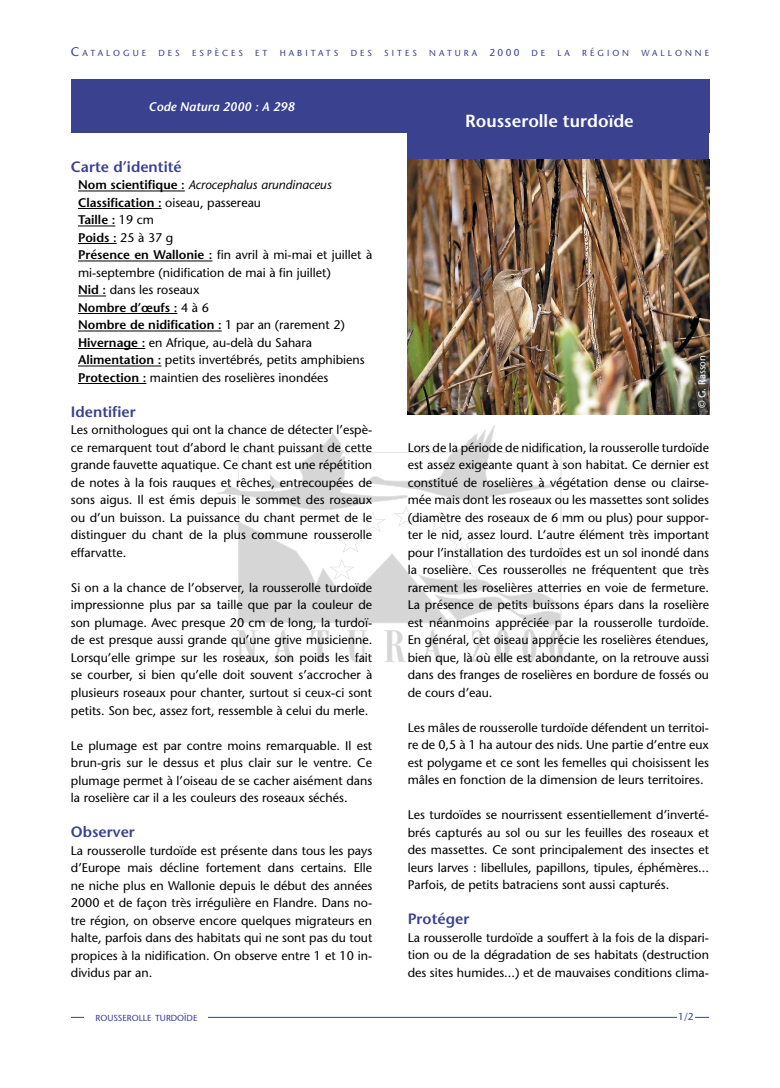
<style>
.page{position:relative;width:780px;height:1088px;background:#fff}
.page>*{position:absolute;margin:0;border:0;box-sizing:border-box;transform-origin:0 0}
.t1{font:600 17.5px "Stone Sans";color:#fff}
.t2{font:600 15px "Stone Sans";color:#3a418f}
.t3{font:12.5px/17.5px "Stone Sans";color:#000;text-align:justify}
.t4{font:italic 600 12.5px "Stone Sans";color:#fff}
.t5{font:10px "Stone Sans";color:#fff}
.t6{font:10px "Stone Sans";color:#3a418f}
.t7{font:8.75px "Stone Sans";letter-spacing:.345em;color:#3a418f}
.t8{font:8.75px "Stone Sans";color:#3a418f}
.s1{font-size:12.5px}
.s2{font-size:10px}
.s3{font-weight:600}
.s4{font-style:italic}
</style>
<div class="page">
<div style="left:71px;top:80px;width:638px;height:53px;background:#3a418f"></div>
<hr style="left:71px;top:1017px;width:638px;height:1px;background:#3a418f">
<div style="left:677px;top:1012px;width:18px;height:10px;background:#fff"></div>
<div style="left:407px;top:124px;width:302px;height:39px;background:#3a418f"></div>
<svg style="left:217px;top:425px;width:346px;height:238px"></svg>
<hr style="left:78px;top:191px;width:107px;height:1px;background:#000">
<hr style="left:78px;top:208px;width:84px;height:1px;background:#000">
<hr style="left:78px;top:226px;width:37px;height:1px;background:#000">
<hr style="left:78px;top:243px;width:39px;height:1px;background:#000">
<hr style="left:78px;top:261px;width:134px;height:1px;background:#000">
<svg style="left:78px;top:296px;width:28px;height:1px"></svg>
<hr style="left:78px;top:313px;width:99px;height:1px;background:#000">
<hr style="left:78px;top:331px;width:144px;height:1px;background:#000">
<hr style="left:78px;top:348px;width:67px;height:1px;background:#000">
<hr style="left:78px;top:366px;width:83px;height:1px;background:#000">
<hr style="left:78px;top:383px;width:68px;height:1px;background:#000">
<img style="left:407px;top:160px;width:302px;height:255px">
<div style="left:85px;top:1011px;width:123px;height:33px;background:#fff"></div>
<p class="t7" style="left:71px;top:48px;width:77px"><span class="s1">C</span>ATALOGUE</p>
<p class="t7" style="left:158px;top:48px;width:23px">DES</p>
<p class="t7" style="left:192px;top:48px;width:52px">ESPÈCES</p>
<p class="t7" style="left:255px;top:48px;width:14px">E T</p>
<p class="t7" style="left:280px;top:48px;width:60px">HABITATS</p>
<p class="t7" style="left:350px;top:48px;width:23px">DES</p>
<p class="t7" style="left:384px;top:48px;width:34px">SITES</p>
<p class="t7" style="left:429px;top:48px;width:117px">NATURA <span class="s2">2000</span> DE</p>
<p class="t7" style="left:557px;top:48px;width:14px">L A</p>
<p class="t7" style="left:582px;top:48px;width:48px">RÉGION</p>
<p class="t7" style="left:641px;top:48px;width:69px">WALLONNE</p>
<p class="t4" style="left:149px;top:99px;width:147px">Code Natura 2000 : A 298</p>
<p class="t2" style="left:71px;top:157px;width:112px">Carte d’identité</p>
<p class="t3" style="left:78px;top:176px;width:296px;text-align:left"><span class="s3">Nom scientifique :</span> <span class="s4">Acrocephalus arundinaceus </span><span class="s3">Classification :</span> oiseau, passereau<br><span class="s3">Taille :</span> 19 cm<br><span class="s3">Poids :</span> 25 à 37 g<br><span class="s3">Présence en Wallonie :</span> fin avril à mi-mai et juillet à mi-septembre (nidification de mai à fin juillet)<br><span class="s3">Nid :</span> dans les roseaux<br><span class="s3">Nombre d’œufs :</span> 4 à 6<br><span class="s3">Nombre de nidification :</span> 1 par an (rarement 2)<br><span class="s3">Hivernage :</span> en Afrique, au-delà du Sahara <span class="s3">Alimentation :</span> petits invertébrés, petits amphibiens <span class="s3">Protection :</span> maintien des roselières inondées</p>
<p class="t2" style="left:71px;top:402px;width:66px">Identifier</p>
<p class="t3" style="left:71px;top:421px;width:303px">Les ornithologues qui ont la chance de détecter l’espè&shy;ce remarquent tout d’abord le chant puissant de cette grande fauvette aquatique. Ce chant est une répétition de notes à la fois rauques et rêches, entrecoupées de sons aigus. Il est émis depuis le sommet des roseaux ou d’un buisson. La puissance du chant permet de le distinguer du chant de la plus commune rousserolle effarvatte.</p>
<p class="t3" style="left:71px;top:579px;width:303px">Si on a la chance de l’observer, la rousserolle turdoïde impressionne plus par sa taille que par la couleur de son plumage. Avec presque 20 cm de long, la turdoï&shy;de est presque aussi grande qu’une grive musicienne.<br>Lorsqu’elle grimpe sur les roseaux, son poids les fait se courber, si bien qu’elle doit souvent s’accrocher à plusieurs roseaux pour chanter, surtout si ceux-ci sont petits. Son bec, assez fort, ressemble à celui du merle.</p>
<p class="t3" style="left:71px;top:736px;width:303px">Le plumage est par contre moins remarquable. Il est brun-gris sur le dessus et plus clair sur le ventre. Ce plumage permet à l’oiseau de se cacher aisément dans la roselière car il a les couleurs des roseaux séchés.</p>
<p class="t2" style="left:71px;top:822px;width:65px">Observer</p>
<p class="t3" style="left:71px;top:841px;width:303px">La rousserolle turdoïde est présente dans tous les pays d’Europe mais décline fortement dans certains. Elle ne niche plus en Wallonie depuis le début des années 2000 et de façon très irrégulière en Flandre. Dans no&shy;tre région, on observe encore quelques migrateurs en halte, parfois dans des habitats qui ne sont pas du tout propices à la nidification. On observe entre 1 et 10 in&shy;dividus par an.</p>
<p class="t8" style="left:96px;top:1012px;width:103px">ROUSSEROLLE TURDOÏDE</p>
<h1 class="t1" style="left:465px;top:110px;width:170px">Rousserolle turdoïde</h1>
<p class="t5" style="left:695px;top:408px;width:55px;rotate:-90deg">© G. Rasson</p>
<p class="t3" style="left:407px;top:438px;width:303px">Lors de la période de nidification, la rousserolle turdoïde est assez exigeante quant à son habitat. Ce dernier est constitué de roselières à végétation dense ou clairse&shy;mée mais dont les roseaux ou les massettes sont solides (diamètre des roseaux de 6 mm ou plus) pour suppor&shy;ter le nid, assez lourd. L’autre élément très important pour l’installation des turdoïdes est un sol inondé dans la roselière. Ces rousserolles ne fréquentent que très rarement les roselières atterries en voie de fermeture.<br>La présence de petits buissons épars dans la roselière est néanmoins appréciée par la rousserolle turdoïde.<br>En général, cet oiseau apprécie les roselières étendues, bien que, là où elle est abondante, on la retrouve aussi dans des franges de roselières en bordure de fossés ou de cours d’eau.</p>
<p class="t3" style="left:407px;top:718px;width:303px">Les mâles de rousserolle turdoïde défendent un territoi&shy;re de 0,5 à 1 ha autour des nids. Une partie d’entre eux est polygame et ce sont les femelles qui choisissent les mâles en fonction de la dimension de leurs territoires.</p>
<p class="t3" style="left:407px;top:806px;width:303px">Les turdoïdes se nourrissent essentiellement d’inverté&shy;brés capturés au sol ou sur les feuilles des roseaux et des massettes. Ce sont principalement des insectes et leurs larves : libellules, papillons, tipules, éphémères...<br>Parfois, de petits batraciens sont aussi capturés.</p>
<p class="t2" style="left:407px;top:910px;width:63px">Protéger</p>
<p class="t3" style="left:407px;top:928px;width:303px">La rousserolle turdoïde a souffert à la fois de la dispari&shy;tion ou de la dégradation de ses habitats (destruction des sites humides...) et de mauvaises conditions clima-</p>
<p class="t6" style="left:678px;top:1010px;width:17px">1/2</p>
</div>
